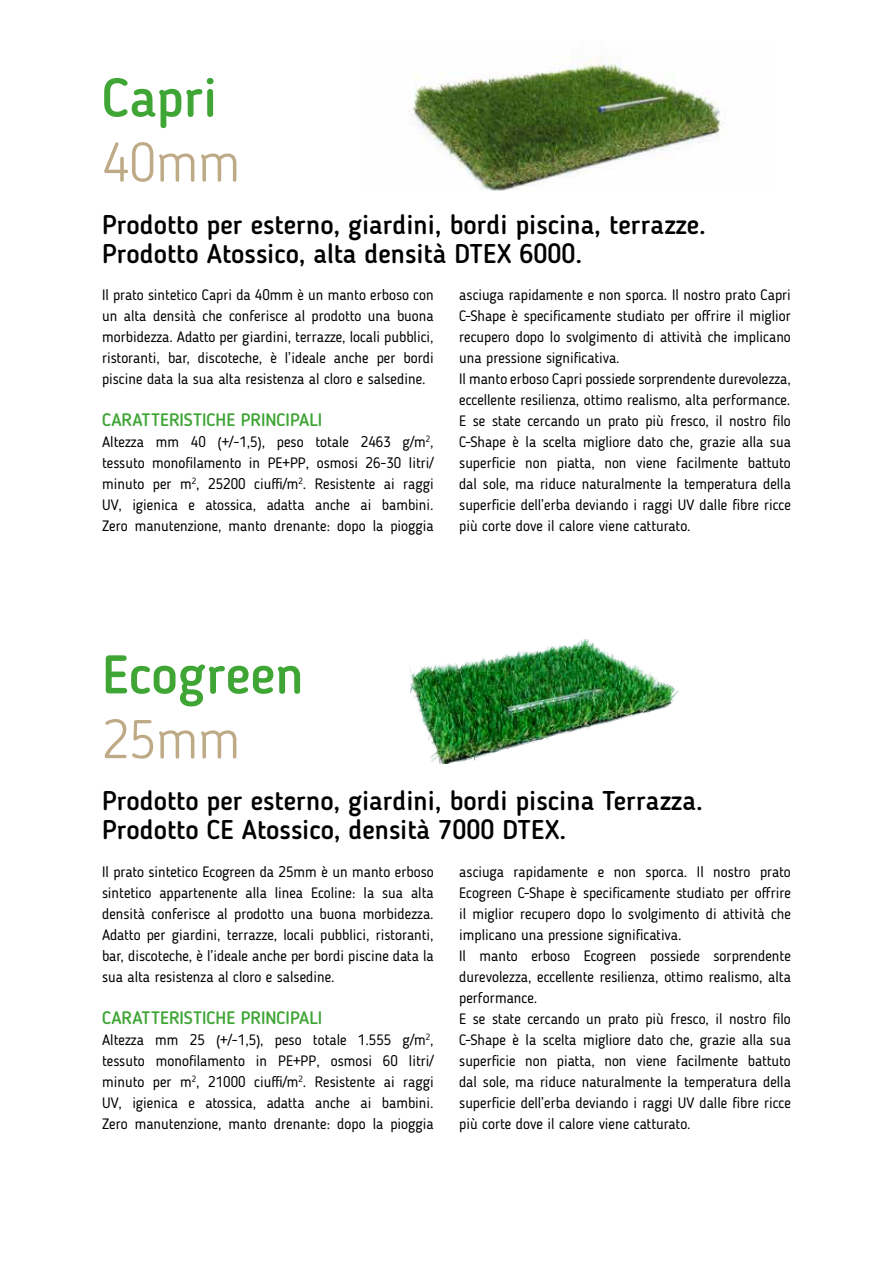
<style>
.page{position:relative;width:893px;height:1263px;background:#fff}
.page>*{position:absolute;margin:0;border:0;box-sizing:border-box;transform-origin:0 0}
.t1{font:500 54px "Blogger Sans";color:#3fa535}
.t2{font:300 54px "Blogger Sans";color:#beaa87}
.t3{font:500 27px/28.5px "Blogger Sans";color:#000}
.t4{font:500 18px "Blogger Sans";color:#3fa535}
.t5{font:15px/21px "Blogger Sans";color:#000;text-align:justify}
</style>
<div class="page">
<img style="left:412px;top:56px;width:314px;height:134px">
<img style="left:409px;top:639px;width:270px;height:125px">
<h1 class="t1" style="left:102px;top:65px;width:117px">Capri</h1>
<h1 class="t2" style="left:102px;top:130px;width:140px">40mm</h1>
<h2 class="t3" style="left:102px;top:211px;width:605px">Prodotto per esterno, giardini, bordi piscina, terrazze.<br>Prodotto Atossico, alta densità DTEX 6000.</h2>
<p class="t5" style="left:102px;top:284px;width:333px">Il prato sintetico Capri da 40mm è un manto erboso con un alta densità che conferisce al prodotto una buona morbidezza. Adatto per giardini, terrazze, locali pubblici, ristoranti, bar, discoteche, è l’ideale anche per bordi piscine data la sua alta resistenza al cloro e salsedine.</p>
<p class="t4" style="left:102px;top:409px;width:222px">CARATTERISTICHE PRINCIPALI</p>
<p class="t5" style="left:102px;top:431px;width:333px">Altezza mm 40 (+/-1,5), peso totale 2463 g/m<sup>2</sup>, tessuto monofilamento in PE+PP, osmosi 26-30 litri/ minuto per m<sup>2</sup>, 25200 ciuffi/m<sup>2</sup>. Resistente ai raggi UV, igienica e atossica, adatta anche ai bambini.<br>Zero manutenzione, manto drenante: dopo la pioggia</p>
<p class="t5" style="left:459px;top:284px;width:333px;text-align:left">asciuga rapidamente e non sporca. Il nostro prato Capri C-Shape è specificamente studiato per offrire il miglior recupero dopo lo svolgimento di attività che implicano una pressione significativa.<br>Il manto erboso Capri possiede sorprendente durevolezza, eccellente resilienza, ottimo realismo, alta performance.<br>E se state cercando un prato più fresco, il nostro filo C-Shape è la scelta migliore dato che, grazie alla sua superficie non piatta, non viene facilmente battuto dal sole, ma riduce naturalmente la temperatura della superficie dell’erba deviando i raggi UV dalle fibre ricce più corte dove il calore viene catturato.</p>
<h1 class="t1" style="left:102px;top:642px;width:203px">Ecogreen</h1>
<h1 class="t2" style="left:102px;top:707px;width:140px">25mm</h1>
<h2 class="t3" style="left:102px;top:786px;width:602px">Prodotto per esterno, giardini, bordi piscina Terrazza.<br>Prodotto CE Atossico, densità 7000 DTEX.</h2>
<p class="t5" style="left:102px;top:861px;width:333px">Il prato sintetico Ecogreen da 25mm è un manto erboso sintetico appartenente alla linea Ecoline: la sua alta densità conferisce al prodotto una buona morbidezza.<br>Adatto per giardini, terrazze, locali pubblici, ristoranti, bar, discoteche, è l’ideale anche per bordi piscine data la sua alta resistenza al cloro e salsedine.</p>
<p class="t4" style="left:102px;top:1006px;width:222px">CARATTERISTICHE PRINCIPALI</p>
<p class="t5" style="left:102px;top:1029px;width:333px">Altezza mm 25 (+/-1,5), peso totale 1.555 g/m<sup>2</sup>, tessuto monofilamento in PE+PP, osmosi 60 litri/ minuto per m<sup>2</sup>, 21000 ciuffi/m<sup>2</sup>. Resistente ai raggi UV, igienica e atossica, adatta anche ai bambini.<br>Zero manutenzione, manto drenante: dopo la pioggia</p>
<p class="t5" style="left:459px;top:861px;width:333px;text-align:left">asciuga rapidamente e non sporca. Il nostro prato Ecogreen C-Shape è specificamente studiato per offrire il miglior recupero dopo lo svolgimento di attività che implicano una pressione significativa.<br>Il manto erboso Ecogreen possiede sorprendente durevolezza, eccellente resilienza, ottimo realismo, alta performance.<br>E se state cercando un prato più fresco, il nostro filo C-Shape è la scelta migliore dato che, grazie alla sua superficie non piatta, non viene facilmente battuto dal sole, ma riduce naturalmente la temperatura della superficie dell’erba deviando i raggi UV dalle fibre ricce più corte dove il calore viene catturato.</p>
</div>
